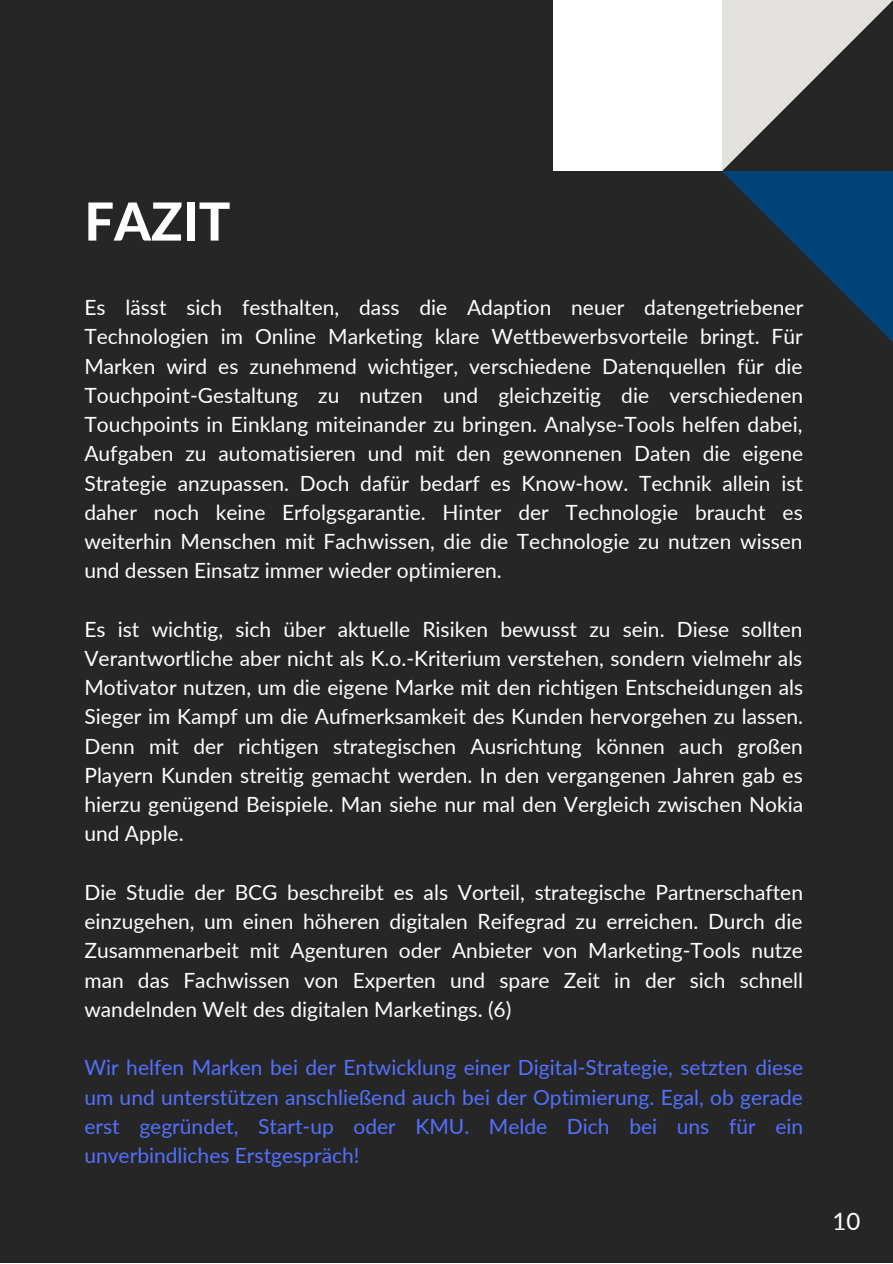
<style>
.page{position:relative;width:893px;height:1264px;background:#fff}
.page>*{position:absolute;margin:0;border:0;box-sizing:border-box;transform-origin:0 0}
.t1{font:800 52.5px "Lato";color:#fff}
.t2{font:24px "Lato";color:#fff}
.t3{font:21px/29.2px "Lato";color:#fff;text-align:justify}
.t4{font:21px/29.2px "Lato";color:#5271ff;text-align:justify}
</style>
<div class="page">
<div style="left:0;top:0;width:892px;height:1262px;background:#272626"></div>
<svg style="left:722px;top:0;width:170px;height:171px;fill:#e3e1de"></svg>
<svg style="left:722px;top:171px;width:170px;height:171px;fill:#034274"></svg>
<div style="left:553px;top:0;width:169px;height:171px;background:#fff"></div>
<h1 class="t1" style="left:84px;top:189px;width:147px">FAZIT</h1>
<p class="t3" style="left:84px;top:292px;width:720px">Es lässt sich festhalten, dass die Adaption neuer datengetriebener Technologien im Online Marketing klare Wettbewerbsvorteile bringt. Für Marken wird es zunehmend wichtiger, verschiedene Datenquellen für die Touchpoint-Gestaltung zu nutzen und gleichzeitig die verschiedenen Touchpoints in Einklang miteinander zu bringen. Analyse-Tools helfen dabei, Aufgaben zu automatisieren und mit den gewonnenen Daten die eigene Strategie anzupassen. Doch dafür bedarf es Know-how. Technik allein ist daher noch keine Erfolgsgarantie. Hinter der Technologie braucht es weiterhin Menschen mit Fachwissen, die die Technologie zu nutzen wissen und dessen Einsatz immer wieder optimieren.</p>
<p class="t3" style="left:84px;top:614px;width:720px">Es ist wichtig, sich über aktuelle Risiken bewusst zu sein. Diese sollten Verantwortliche aber nicht als K.o.-Kriterium verstehen, sondern vielmehr als Motivator nutzen, um die eigene Marke mit den richtigen Entscheidungen als Sieger im Kampf um die Aufmerksamkeit des Kunden hervorgehen zu lassen.<br>Denn mit der richtigen strategischen Ausrichtung können auch großen Playern Kunden streitig gemacht werden. In den vergangenen Jahren gab es hierzu genügend Beispiele. Man siehe nur mal den Vergleich zwischen Nokia und Apple.</p>
<p class="t3" style="left:84px;top:877px;width:720px">Die Studie der BCG beschreibt es als Vorteil, strategische Partnerschaften einzugehen, um einen höheren digitalen Reifegrad zu erreichen. Durch die Zusammenarbeit mit Agenturen oder Anbieter von Marketing-Tools nutze man das Fachwissen von Experten und spare Zeit in der sich schnell wandelnden Welt des digitalen Marketings. (6)</p>
<p class="t4" style="left:84px;top:1052px;width:720px">Wir helfen Marken bei der Entwicklung einer Digital-Strategie, setzten diese um und unterstützen anschließend auch bei der Optimierung. Egal, ob gerade erst gegründet, Start-up oder KMU. Melde Dich bei uns für ein unverbindliches Erstgespräch!</p>
<p class="t2" style="left:832px;top:1205px;width:29px">10</p>
</div>
